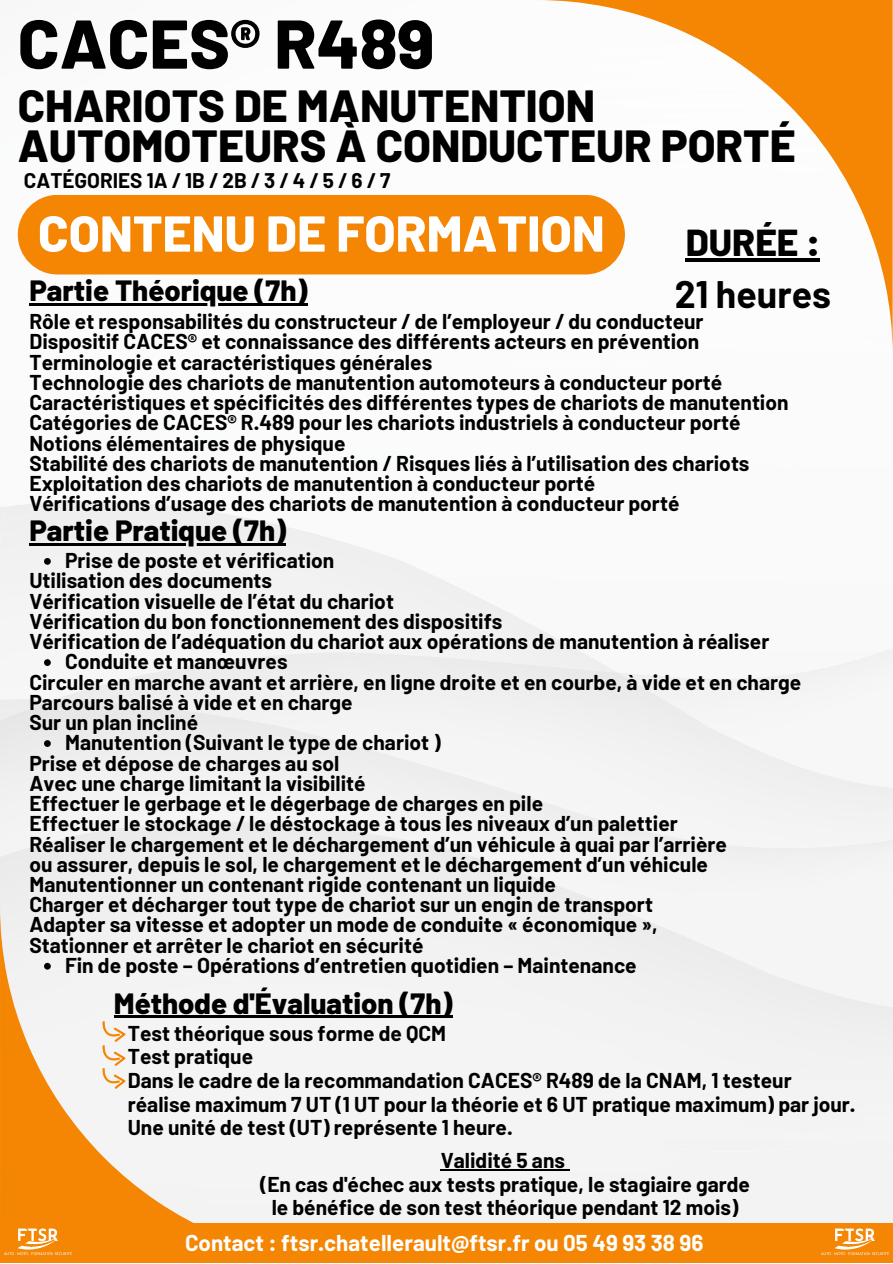
<style>
.page{position:relative;width:893px;height:1264px;background:#fff}
.page>*{position:absolute;margin:0;border:0;box-sizing:border-box;transform-origin:0 0}
.t1{font:800 68.85px "Barlow";color:#000}
.t2{font:800 50.4px "Barlow";color:#fff}
.t3{font:800 45px/40.5px "Barlow";color:#000}
.t4{font:700 37.5px "Barlow";color:#000}
.t5{font:800 37.5px "Barlow";color:#000}
.t6{font:800 29.25px "Barlow";color:#000}
.t7{font:700 22.35px "Barlow";color:#fff}
.t8{font:700 21px/23.5px "Barlow";color:#000;text-align:center}
.t9{font:700 20.7px "Barlow";color:#000}
</style>
<div class="page">
<div style="left:356px;top:1151px;width:536px;height:71px;background:#f3f3f4"></div>
<img style="left:17px;top:195px;width:206px;height:111px">
<div style="left:0;top:501px;width:581px;height:151px;background:#f4f4f4"></div>
<img style="left:0;top:524px;width:3px;height:72px">
<img style="left:3px;top:501px;width:93px;height:20px">
<img style="left:0;top:506px;width:5px;height:18px">
<div style="left:356px;top:923px;width:536px;height:152px;background:#f3f3f3"></div>
<div style="left:0;top:699px;width:892px;height:224px;background:#f2f2f3"></div>
<div style="left:0;top:821px;width:641px;height:138px;background:#efefef"></div>
<svg style="left:44px;top:558px;width:7px;height:6px"></svg>
<svg style="left:44px;top:659px;width:7px;height:7px"></svg>
<svg style="left:44px;top:740px;width:7px;height:7px"></svg>
<svg style="left:536px;top:0;width:356px;height:335px"></svg>
<div style="left:18px;top:195px;width:607px;height:79px;background:#f48603;border-radius:40px"></div>
<svg style="left:0;top:905px;width:356px;height:317px;fill:#f4f3f4"></svg>
<hr style="left:685px;top:258px;width:135px;height:3px;background:#000">
<hr style="left:29px;top:303px;width:278px;height:2px;background:#000">
<hr style="left:114px;top:1015px;width:338px;height:3px;background:#000">
<div style="left:0;top:1222px;width:892px;height:40px;background:#f48603"></div>
<img style="left:4px;top:1228px;width:68px;height:28px">
<img style="left:817px;top:1222px;width:75px;height:34px">
<hr style="left:29px;top:543px;width:257px;height:2px;background:#000">
<hr style="left:441px;top:1169px;width:124px;height:1px;background:#000">
<svg style="left:102px;top:1020px;width:24px;height:68px"></svg>
<p class="t1" style="left:18px;top:0;width:418px">CACES® R489</p>
<p class="t3" style="left:18px;top:83px;width:779px">CHARIOTS DE MANUTENTION<br>AUTOMOTEURS À CONDUCTEUR PORTÉ</p>
<p class="t9" style="left:24px;top:167px;width:368px">CATÉGORIES1A/1B/2B/3/4/5/6/7</p>
<p class="t2" style="left:38px;top:201px;width:568px">CONTENU DE FORMATION</p>
<p class="t5" style="left:685px;top:218px;width:136px">DURÉE :</p>
<p class="t6" style="left:29px;top:271px;width:279px">Partie Théorique (7h)</p>
<p class="t4" style="left:674px;top:270px;width:158px">21 heures</p>
<p class="t8" style="left:29px;top:309px;width:675px">Rôle et responsabilités du constructeur / de l’employeur / du conducteur</p>
<p class="t8" style="left:29px;top:329px;width:671px">Dispositif CACES® et connaissance des différents acteurs en prévention</p>
<p class="t8" style="left:29px;top:349px;width:404px">Terminologie et caractéristiques générales</p>
<p class="t8" style="left:29px;top:369px;width:694px">Technologie des chariots de manutention automoteurs à conducteur porté</p>
<p class="t8" style="left:29px;top:390px;width:760px">Caractéristiques et spécificités des différentes types de chariots de manutention</p>
<p class="t8" style="left:29px;top:410px;width:712px">Catégories de CACES® R.489 pour les chariots industriels à conducteur porté</p>
<p class="t8" style="left:29px;top:430px;width:317px">Notions élémentaires de physique</p>
<p class="t8" style="left:29px;top:450px;width:721px">Stabilité des chariots de manutention / Risques liés à l’utilisation des chariots</p>
<p class="t8" style="left:29px;top:471px;width:567px">Exploitation des chariots de manutention à conducteur porté</p>
<p class="t8" style="left:29px;top:491px;width:651px">Vérifications d’usage des chariots de manutention à conducteur porté</p>
<p class="t6" style="left:29px;top:511px;width:258px">Partie Pratique (7h)</p>
<p class="t8" style="left:65px;top:548px;width:271px">Prise de poste et vérification</p>
<p class="t8" style="left:29px;top:568px;width:244px">Utilisation des documents</p>
<p class="t8" style="left:29px;top:588px;width:366px">Vérification visuelle de l’état du chariot</p>
<p class="t8" style="left:29px;top:608px;width:474px">Vérification du bon fonctionnement des dispositifs</p>
<p class="t8" style="left:29px;top:629px;width:741px">Vérification de l’adéquation du chariot aux opérations de manutention à réaliser</p>
<p class="t8" style="left:29px;top:669px;width:773px">Circuler en marche avant et arrière, en ligne droite et en courbe, à vide et en charge</p>
<p class="t8" style="left:29px;top:689px;width:325px">Parcours balisé à vide et en charge</p>
<p class="t8" style="left:29px;top:710px;width:170px">Sur un plan incliné</p>
<p class="t8" style="left:29px;top:750px;width:311px">Prise et dépose de charges au sol</p>
<p class="t8" style="left:29px;top:770px;width:338px">Avec une charge limitant la visibilité</p>
<p class="t8" style="left:29px;top:790px;width:515px">Effectuer le gerbage et le dégerbage de charges en pile</p>
<p class="t8" style="left:29px;top:811px;width:650px">Effectuer le stockage / le déstockage à tous les niveaux d’un palettier</p>
<p class="t8" style="left:29px;top:831px;width:699px">Réaliser le chargement et le déchargement d’un véhicule à quai par l’arrière</p>
<p class="t8" style="left:29px;top:851px;width:680px">ou assurer, depuis le sol, le chargement et le déchargement d’un véhicule</p>
<p class="t8" style="left:29px;top:871px;width:528px">Manutentionner un contenant rigide contenant un liquide</p>
<p class="t8" style="left:29px;top:892px;width:625px">Charger et décharger tout type de chariot sur un engin de transport</p>
<p class="t8" style="left:29px;top:912px;width:630px">Adapter sa vitesse et adopter un mode de conduite « économique »,</p>
<p class="t8" style="left:29px;top:932px;width:395px">Stationner et arrêter le chariot en sécurité</p>
<p class="t8" style="left:65px;top:649px;width:224px">Conduite et manœuvres</p>
<p class="t8" style="left:65px;top:730px;width:377px">Manutention (Suivant le type de chariot )</p>
<p class="t8" style="left:65px;top:952px;width:573px">Fin de poste – Opérations d’entretien quotidien – Maintenance</p>
<p class="t6" style="left:114px;top:984px;width:340px">Méthode d'Évaluation (7h)</p>
<p class="t8" style="left:128px;top:1020px;width:320px">Test théorique sous forme de QCM</p>
<p class="t8" style="left:128px;top:1044px;width:127px">Test pratique</p>
<p class="t8" style="left:128px;top:1067px;width:665px">Dans le cadre de la recommandation CACES® R489 de la CNAM, 1 testeur</p>
<p class="t8" style="left:128px;top:1091px;width:729px">réalise maximum 7 UT (1 UT pour la théorie et 6 UT pratique maximum) par jour.</p>
<p class="t8" style="left:128px;top:1114px;width:386px">Une unité de test (UT) représente 1 heure.</p>
<p class="t8" style="left:441px;top:1147px;width:126px">Validité 5 ans</p>
<p class="t8" style="left:260px;top:1171px;width:491px">(En cas d'échec aux tests pratique, le stagiaire garde le bénéfice de son test théorique pendant 12 mois)</p>
<p class="t7" style="left:185px;top:1228px;width:520px">Contact : ftsr.chatellerault@ftsr.fr ou 05 49 93 38 96</p>
</div>
